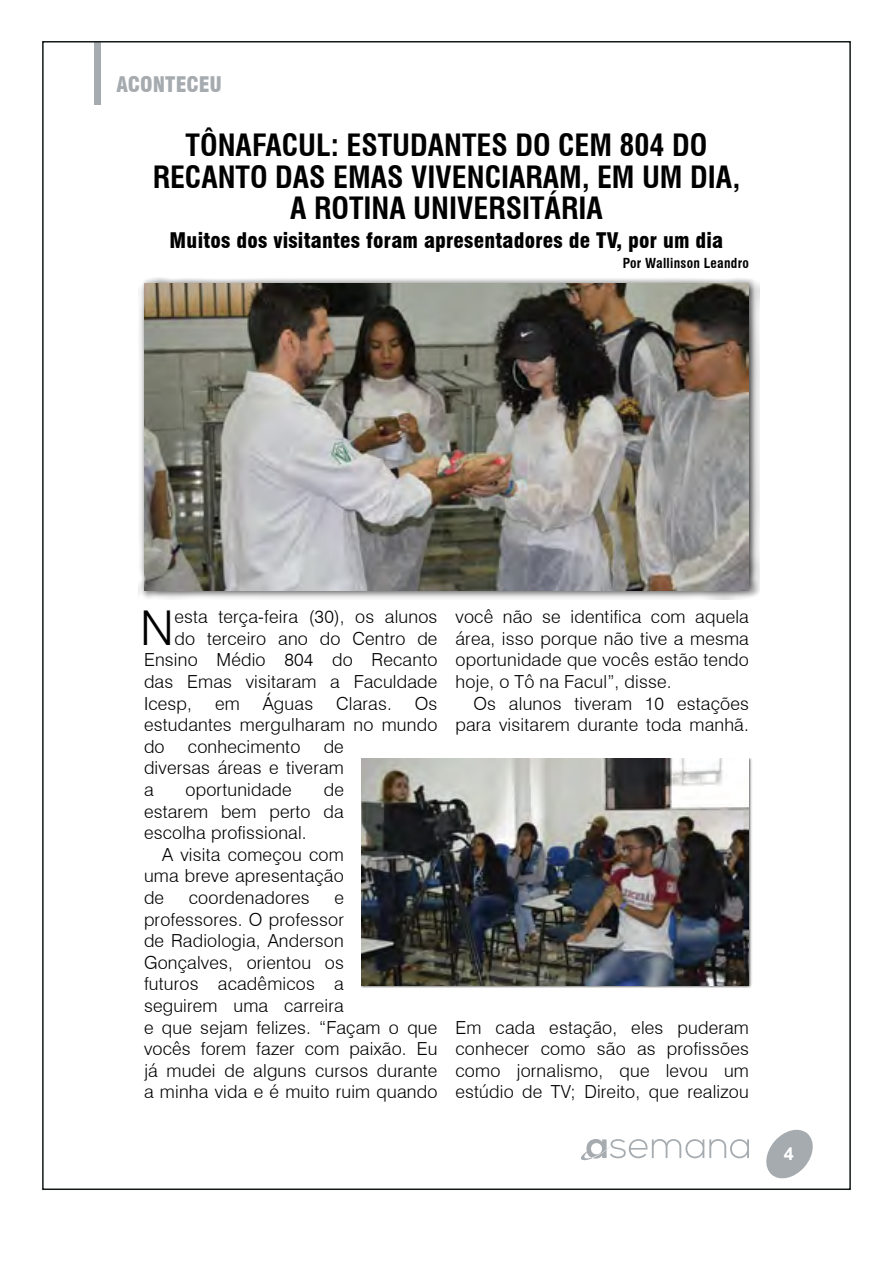
<style>
.page{position:relative;width:893px;height:1263px;background:#fff}
.page>*{position:absolute;margin:0;border:0;box-sizing:border-box;transform-origin:0 0}
.t1{font:300 48px "Swiss 721 BT";color:#000}
.t2{font:700 condensed 30px/31.5px "Swiss 721 BT";color:#000;text-align:center}
.t3{font:900 condensed 21px "Swiss 721 BT";letter-spacing:.01em;color:#000}
.t4{font:900 condensed 21px "Swiss 721 BT";letter-spacing:-.005em;color:#a6abaf}
.t5{font:300 18px/21.6px "Swiss 721 BT";letter-spacing:.01em;color:#000;text-align:justify}
.t6{font:700 18px "Arial";color:#fff}
.t7{font:700 condensed 13.5px "Swiss 721 BT";letter-spacing:.02em;color:#000}
</style>
<div class="page">
<div style="left:95px;top:41px;width:6px;height:63px;background:#a6abaf"></div>
<svg style="left:766px;top:1129px;width:47px;height:50px"></svg>
<svg style="left:581px;top:1139px;width:168px;height:22px"></svg>
<div style="left:138px;top:278px;width:621px;height:322px;background:#000;opacity:.75"></div>
<img style="left:144px;top:284px;width:605px;height:306px">
<div style="left:361px;top:758px;width:391px;height:229px;background:#000;opacity:.75"></div>
<img style="left:362px;top:759px;width:387px;height:226px">
<p class="t4" style="left:116px;top:71px;width:107px">ACONTECEU</p>
<h2 class="t2" style="left:153px;top:130px;width:589px">TÔNAFACUL: ESTUDANTES DO CEM 804 DO<br>RECANTO DAS EMAS VIVENCIARAM, EM UM DIA,<br>A ROTINA UNIVERSITÁRIA</h2>
<p class="t3" style="left:170px;top:228px;width:555px">Muitos dos visitantes foram apresentadores de TV, por um dia</p>
<p class="t7" style="left:623px;top:255px;width:128px">Por Wallinson Leandro</p>
<h1 class="t1" style="left:140px;top:598px;width:35px">N</h1>
<p class="t5" style="left:174px;top:606px;width:264px">esta terça-feira (30), os alunos</p>
<p class="t5" style="left:174px;top:627px;width:265px">do terceiro ano do Centro de</p>
<p class="t5" style="left:144px;top:649px;width:295px">Ensino Médio 804 do Recanto</p>
<p class="t5" style="left:144px;top:671px;width:295px">das Emas visitaram a Faculdade</p>
<p class="t5" style="left:144px;top:692px;width:50px">Icesp,</p>
<p class="t5" style="left:215px;top:692px;width:26px">em</p>
<p class="t5" style="left:263px;top:692px;width:52px">Águas</p>
<p class="t5" style="left:336px;top:692px;width:57px">Claras.</p>
<p class="t5" style="left:144px;top:692px;width:295px;text-indent:271px">Os estudantes mergulharam no mundo do</p>
<p class="t5" style="left:144px;top:735px;width:201px;text-indent:180px">de diversas áreas e tiveram a</p>
<p class="t5" style="left:188px;top:735px;width:114px">conhecimento</p>
<p class="t5" style="left:144px;top:779px;width:201px;text-indent:180px">de estarem bem perto da escolha profissional.</p>
<p class="t5" style="left:144px;top:843px;width:201px;text-indent:18px">A visita começou com uma breve apresentação de</p>
<p class="t5" style="left:186px;top:779px;width:108px">oportunidade</p>
<p class="t5" style="left:189px;top:887px;width:122px">coordenadores</p>
<p class="t5" style="left:144px;top:887px;width:295px;text-align:left;text-indent:190px">e professores. O professor<br>de Radiologia, Anderson<br>Gonçalves, orientou os<br>futuros acadêmicos a<br>seguirem uma carreira<br>e que sejam felizes. “Façam o que vocês forem fazer com paixão. Eu já mudei de alguns cursos durante a minha vida e é muito ruim quando</p>
<p class="t5" style="left:455px;top:606px;width:295px">você não se identifica com aquela área, isso porque não tive a mesma oportunidade que vocês estão tendo hoje, o Tô na Facul”, disse.</p>
<p class="t5" style="left:455px;top:692px;width:295px;text-align:right">Os alunos tiveram 10 estações para visitarem durante toda manhã.</p>
<p class="t5" style="left:455px;top:1016px;width:295px">Em cada estação, eles puderam conhecer como são as profissões como jornalismo, que levou um estúdio de TV; Direito, que realizou</p>
<p class="t6" style="left:784px;top:1141px;width:12px">4</p>
</div>
